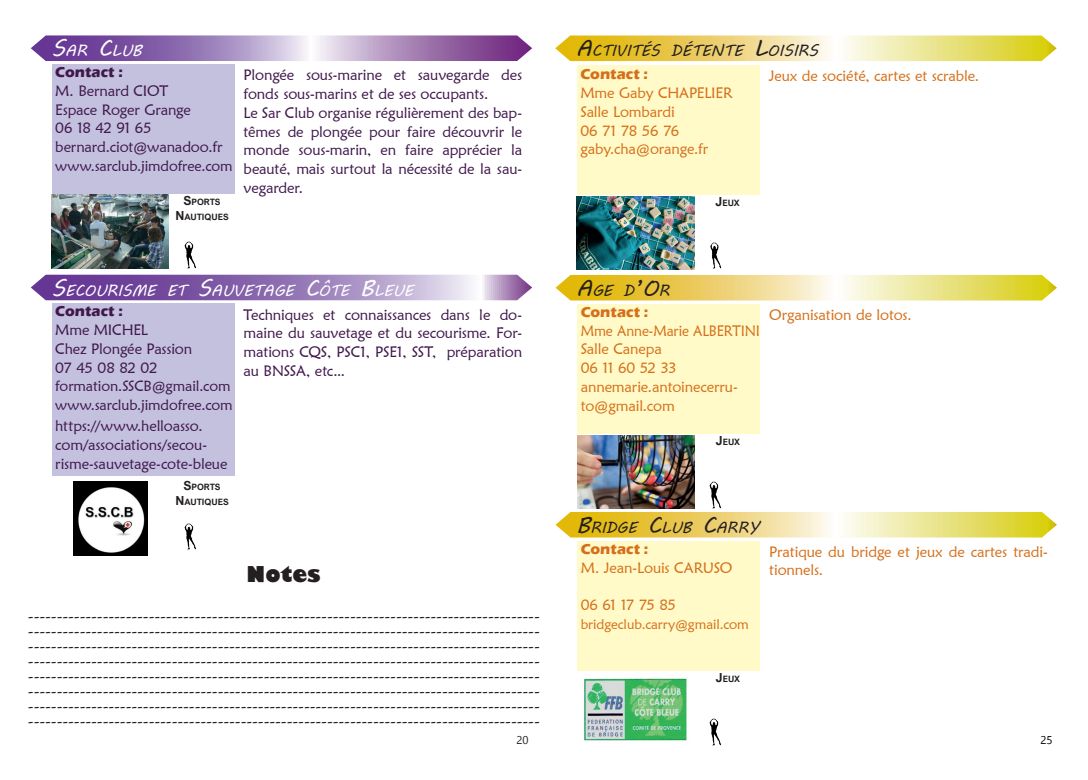
<style>
.page{position:relative;width:1088px;height:780px;background:#fff}
.page>*{position:absolute;margin:0;border:0;box-sizing:border-box;transform-origin:0 0}
.t1{font:800 21.25px "Gill Sans";color:#231f20}
.t2{font:15.75px "MV Boli";color:#231f20}
.t3{font:15.75px "MV Boli";color:#fff}
.t4{font:15px/18.8px "Maiandra GD";letter-spacing:-.01em;color:#40184c}
.t5{font:15px/18.8px "Maiandra GD";letter-spacing:-.01em;color:#d56f1a}
.t6{font:700 15px "Eras ITC";color:#d56f1a}
.t7{font:15px "Maiandra GD";letter-spacing:-.01em;color:#d56f1a;scale:.94 1}
.t8{font:700 15px "Eras ITC";color:#40184c}
.t9{font:14.62px "Maiandra GD";letter-spacing:-.005em;color:#40184c}
.t10{font:13.62px "Maiandra GD";letter-spacing:-.005em;color:#d56f1a}
.t11{font:12.5px/15px "MV Boli";color:#231f20;text-align:justify}
.t12{font:11.25px "Gadugi";color:#231f20}
.t13{font:11.25px "Gadugi";color:#000}
.t14{font:700 8.75px "Arial Nova";color:#231f20}
.s1{font-size:22.5px}
.s2{font-size:12.5px}
</style>
<div class="page">
<svg style="left:555px;top:512px;width:502px;height:25px;background:#ebda79"></svg>
<div style="left:577px;top:540px;width:183px;height:130px;background:#fffac8"></div>
<img style="left:584px;top:678px;width:103px;height:63px">
<img style="left:709px;top:718px;width:12px;height:28px">
<svg style="left:31px;top:35px;width:501px;height:26px;background:#a282b9"></svg>
<div style="left:52px;top:64px;width:183px;height:130px;background:#c4c1df"></div>
<img style="left:184px;top:241px;width:12px;height:28px">
<img style="left:52px;top:195px;width:117px;height:74px">
<svg style="left:555px;top:35px;width:501px;height:26px;background:#ecda7b"></svg>
<div style="left:577px;top:65px;width:183px;height:130px;background:#fffac8"></div>
<img style="left:577px;top:197px;width:117px;height:72px">
<img style="left:710px;top:242px;width:12px;height:27px">
<svg style="left:555px;top:275px;width:502px;height:25px;background:#ebda79"></svg>
<div style="left:577px;top:304px;width:183px;height:129px;background:#fffac8"></div>
<img style="left:577px;top:435px;width:117px;height:73px">
<img style="left:709px;top:481px;width:12px;height:28px">
<svg style="left:31px;top:275px;width:501px;height:25px;background:#9b7db9"></svg>
<div style="left:52px;top:303px;width:183px;height:172px;background:#c4c1df"></div>
<img style="left:184px;top:523px;width:12px;height:27px">
<img style="left:73px;top:481px;width:74px;height:74px">
<p class="t3" style="left:52px;top:40px;width:92px"><span class="s1">S</span>AR <span class="s1">C</span>LUB</p>
<p class="t8" style="left:55px;top:63px;width:69px">Contact :</p>
<p class="t4" style="left:55px;top:81px;width:115px">M. Bernard CIOT</p>
<p class="t4" style="left:55px;top:100px;width:137px">Espace Roger Grange</p>
<p class="t4" style="left:55px;top:118px;width:98px">06 18 42 91 65</p>
<p class="t4" style="left:55px;top:137px;width:169px">bernard.ciot@wanadoo.fr</p>
<p class="t9" style="left:55px;top:157px;width:179px">www.sarclub.jimdofree.com</p>
<p class="t14" style="left:183px;top:197px;width:39px"><span class="s2">S</span>PORTS</p>
<p class="t14" style="left:175px;top:212px;width:55px"><span class="s2">N</span>AUTIQUES</p>
<p class="t4" style="left:244px;top:66px;width:280px">Plongée sous-marine et sauvegarde des fonds sous-marins et de ses occupants.</p>
<p class="t4" style="left:244px;top:103px;width:280px;text-align:justify">Le Sar Club organise régulièrement des bap&shy;têmes de plongée pour faire découvrir le monde sous-marin, en faire apprécier la beauté, mais surtout la nécessité de la sau&shy;vegarder.</p>
<p class="t3" style="left:52px;top:279px;width:25px"><span class="s1">S</span>ECO</p>
<p class="t3" style="left:95px;top:279px;width:23px">URISME</p>
<p class="t3" style="left:167px;top:279px;width:88px">ET <span class="s1">S</span>AUVETA</p>
<p class="t3" style="left:274px;top:279px;width:142px">GE <span class="s1">C</span>ÔTE <span class="s1">B</span>LEUE</p>
<p class="t8" style="left:55px;top:303px;width:69px">Contact :</p>
<p class="t4" style="left:55px;top:320px;width:94px">Mme MICHEL</p>
<p class="t4" style="left:55px;top:339px;width:139px">Chez Plongée Passion</p>
<p class="t4" style="left:55px;top:358px;width:104px">07 45 08 82 02</p>
<p class="t9" style="left:55px;top:377px;width:177px">formation.SSCB@gmail.com</p>
<p class="t9" style="left:55px;top:396px;width:179px">www.sarclub.jimdofree.com</p>
<p class="t4" style="left:55px;top:416px;width:174px">https://www.helloasso. com/associations/secou&shy;risme-sauvetage-cote-bleue</p>
<p class="t4" style="left:244px;top:305px;width:280px;text-align:justify">Techniques et connaissances dans le do&shy;maine du sauvetage et du secourisme. For&shy;mations CQS, PSC1, PSE1, SST, préparation au BNSSA, etc...</p>
<p class="t14" style="left:183px;top:482px;width:39px"><span class="s2">S</span>PORTS</p>
<p class="t14" style="left:175px;top:497px;width:55px"><span class="s2">N</span>AUTIQUES</p>
<p class="t1" style="left:246px;top:560px;width:75px">Notes</p>
<p class="t11" style="left:28px;top:610px;width:513px">----------------------------------------------------------------------------------------- ----------------------------------------------------------------------------------------- ----------------------------------------------------------------------------------------- ----------------------------------------------------------------------------------------- ----------------------------------------------------------------------------------------- ----------------------------------------------------------------------------------------- ----------------------------------------------------------------------------------------- -----------------------------------------------------------------------------------------</p>
<p class="t2" style="left:576px;top:40px;width:201px"><span class="s1">A</span>CTI VITÉS DÉTENTE <span class="s1">L</span>OISIRS</p>
<p class="t6" style="left:580px;top:66px;width:69px">Contact :</p>
<p class="t5" style="left:580px;top:83px;width:154px">Mme Gaby CHAPELIER</p>
<p class="t5" style="left:580px;top:102px;width:96px">Salle Lombardi</p>
<p class="t5" style="left:580px;top:121px;width:100px">06 71 78 56 76</p>
<p class="t5" style="left:580px;top:140px;width:129px">gaby.cha@orange.fr</p>
<p class="t5" style="left:769px;top:67px;width:212px">Jeux de société, cartes et scrable.</p>
<p class="t14" style="left:716px;top:198px;width:26px"><span class="s2">J</span>EUX</p>
<p class="t2" style="left:576px;top:279px;width:93px"><span class="s1">A</span>GE D<span class="s1">’O</span>R</p>
<p class="t6" style="left:581px;top:303px;width:69px">Contact :</p>
<p class="t7" style="left:581px;top:321px;width:192px">Mme Anne-Marie ALBERTINI</p>
<p class="t5" style="left:581px;top:339px;width:83px">Salle Canepa</p>
<p class="t5" style="left:581px;top:358px;width:98px">06 11 60 52 33</p>
<p class="t5" style="left:581px;top:377px;width:159px">annemarie.antoinecerru&shy;to@gmail.com</p>
<p class="t14" style="left:716px;top:436px;width:26px"><span class="s2">J</span>EUX</p>
<p class="t5" style="left:769px;top:305px;width:144px">Organisation de lotos.</p>
<p class="t2" style="left:576px;top:516px;width:151px"><span class="s1">B</span>RIDGE <span class="s1">C</span>LUB <span class="s1">C</span>ARR</p>
<p class="t2" style="left:748px;top:516px;width:12px">Y</p>
<p class="t6" style="left:581px;top:540px;width:69px">Contact :</p>
<p class="t5" style="left:581px;top:557px;width:153px">M. Jean-Louis CARUSO</p>
<p class="t5" style="left:581px;top:595px;width:97px">06 61 17 75 85</p>
<p class="t10" style="left:581px;top:615px;width:170px">bridgeclub.carry@gmail.com</p>
<p class="t5" style="left:769px;top:542px;width:280px">Pratique du bridge et jeux de cartes tradi&shy;tionnels.</p>
<p class="t14" style="left:716px;top:673px;width:26px"><span class="s2">J</span>EUX</p>
<p class="t12" style="left:516px;top:733px;width:14px">20</p>
<p class="t13" style="left:1040px;top:733px;width:14px">25</p>
</div>
